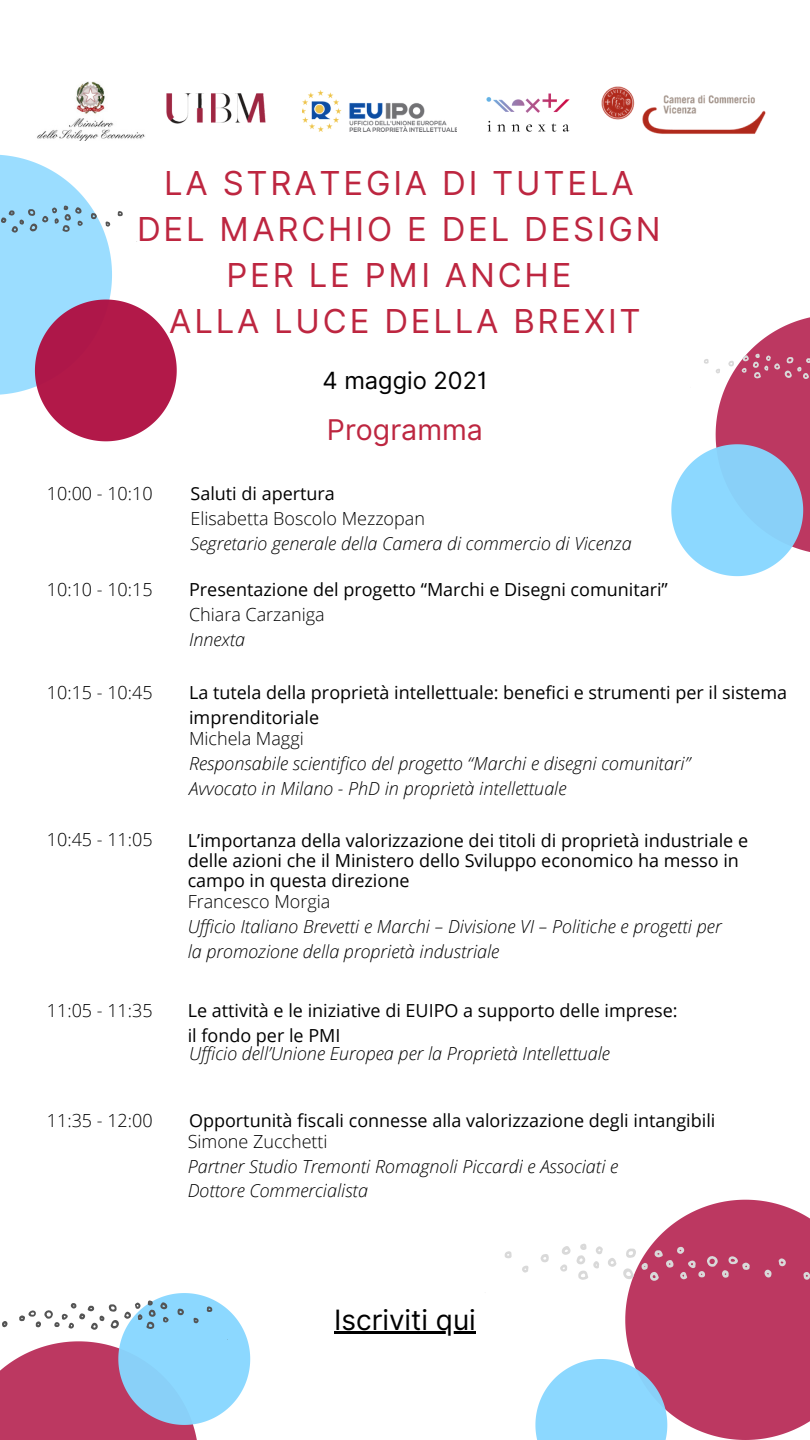
<style>
.page{position:relative;width:810px;height:1440px;background:#fff}
.page>*{position:absolute;margin:0;border:0;box-sizing:border-box;transform-origin:0 0}
.t1{font:33px "Inter";letter-spacing:.085em;color:#bd2640}
.t2{font:28.5px "Inter";color:#bd2640}
.t3{font:28px "Inter";color:#000}
.t4{font:23.7px "Inter";color:#000}
.t5{font:18px/20.2px "Open Sans";color:#000}
.t6{font:italic 300 18px "Open Sans";color:#000}
.t7{font:300 18px "Open Sans";color:#000}
</style>
<div class="page">
<img style="left:486px;top:93px;width:84px;height:39px">
<img style="left:166px;top:94px;width:100px;height:30px">
<img style="left:302px;top:90px;width:155px;height:41px">
<svg style="left:716px;top:317px;width:94px;height:101px;fill:#bc3861"></svg>
<svg style="left:671px;top:418px;width:139px;height:159px"></svg>
<img style="left:37px;top:81px;width:108px;height:59px">
<img style="left:601px;top:86px;width:165px;height:48px">
<hr style="left:334px;top:1331px;width:142px;height:2px;background:#000">
<svg style="left:728px;top:361px;width:6px;height:5px"></svg>
<svg style="left:704px;top:359px;width:5px;height:5px"></svg>
<svg style="left:716px;top:369px;width:4px;height:4px"></svg>
<svg style="left:742px;top:354px;width:68px;height:25px;background:#c15375"></svg>
<svg style="left:0;top:155px;width:177px;height:286px"></svg>
<svg style="left:0;top:1293px;width:250px;height:147px"></svg>
<svg style="left:505px;top:1251px;width:7px;height:7px"></svg>
<svg style="left:522px;top:1266px;width:6px;height:7px"></svg>
<svg style="left:535px;top:1200px;width:275px;height:240px"></svg>
<p class="t1" style="left:164px;top:164px;width:471px">LA STRATEGIA DI TUTELA</p>
<p class="t1" style="left:137px;top:209px;width:525px">DEL MARCHIO E DEL DESIGN</p>
<p class="t1" style="left:226px;top:255px;width:347px">PER LE PMI ANCHE</p>
<p class="t1" style="left:169px;top:301px;width:473px">ALLA LUCE DELLA BREXIT</p>
<p class="t4" style="left:322px;top:366px;width:166px">4 maggio 2021</p>
<p class="t2" style="left:327px;top:413px;width:158px">Programma</p>
<p class="t7" style="left:47px;top:481px;width:107px">10:00 - 10:10</p>
<p class="t5" style="left:190px;top:483px;width:146px">Saluti di apertura</p>
<p class="t7" style="left:190px;top:506px;width:236px">Elisabetta Boscolo Mezzopan</p>
<p class="t6" style="left:190px;top:531px;width:443px">Segretario generale della Camera di commercio di Vicenza</p>
<p class="t7" style="left:47px;top:577px;width:107px">10:10 - 10:15</p>
<p class="t7" style="left:47px;top:680px;width:107px">10:15 - 10:45</p>
<p class="t5" style="left:189px;top:579px;width:480px">Presentazione del progetto “Marchi e Disegni comunitari”</p>
<p class="t7" style="left:189px;top:602px;width:137px">Chiara Carzaniga</p>
<p class="t6" style="left:189px;top:626px;width:58px">Innexta</p>
<p class="t5" style="left:189px;top:680px;width:600px;line-height:24.8px">La tutela della proprietà intellettuale: benefici e strumenti per il sistema imprenditoriale</p>
<p class="t7" style="left:189px;top:726px;width:116px">Michela Maggi</p>
<p class="t6" style="left:189px;top:751px;width:503px">Responsabile scientifico del progetto “Marchi e disegni comunitari”</p>
<p class="t6" style="left:189px;top:775px;width:379px">Avvocato in Milano - PhD in proprietà intellettuale</p>
<p class="t7" style="left:47px;top:827px;width:107px">10:45 - 11:05</p>
<p class="t5" style="left:188px;top:830px;width:562px">L’importanza della valorizzazione dei titoli di proprietà industriale e</p>
<p class="t5" style="left:188px;top:850px;width:553px">delle azioni che il Ministero dello Sviluppo economico ha messo in campo in questa direzione</p>
<p class="t7" style="left:188px;top:889px;width:144px">Francesco Morgia</p>
<p class="t6" style="left:188px;top:914px;width:535px">Ufficio Italiano Brevetti e Marchi – Divisione VI – Politiche e progetti per</p>
<p class="t6" style="left:188px;top:939px;width:313px">la promozione della proprietà industriale</p>
<p class="t7" style="left:47px;top:998px;width:107px">11:05 - 11:35</p>
<p class="t5" style="left:188px;top:1000px;width:492px">Le attività e le iniziative di EUIPO a supporto delle imprese:</p>
<p class="t5" style="left:188px;top:1025px;width:154px">il fondo per le PMI</p>
<p class="t6" style="left:189px;top:1041px;width:423px">Ufficio dell’Unione Europea per la Proprietà Intellettuale</p>
<p class="t7" style="left:47px;top:1107px;width:107px">11:35 - 12:00</p>
<p class="t5" style="left:189px;top:1110px;width:528px">Opportunità fiscali connesse alla valorizzazione degli intangibili</p>
<p class="t7" style="left:188px;top:1129px;width:142px">Simone Zucchetti</p>
<p class="t6" style="left:188px;top:1153px;width:432px">Partner Studio Tremonti Romagnoli Piccardi e Associati e</p>
<p class="t6" style="left:188px;top:1178px;width:182px">Dottore Commercialista</p>
<p class="t3" style="left:334px;top:1303px;width:143px">Iscriviti qui</p>
</div>
